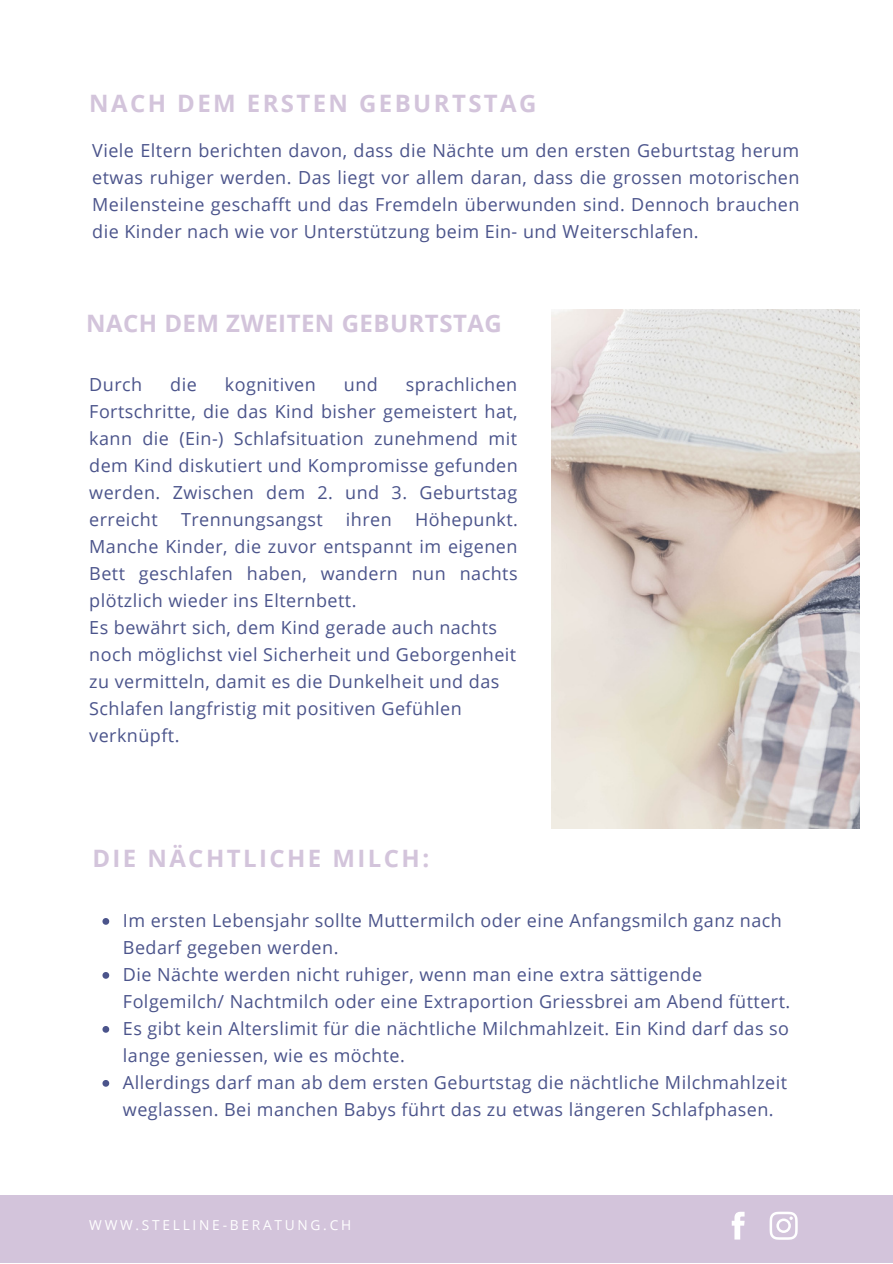
<style>
.page{position:relative;width:893px;height:1264px;background:#fff}
.page>*{position:absolute;margin:0;border:0;box-sizing:border-box;transform-origin:0 0}
.t1{font:700 24px "Open Sans";letter-spacing:.1em;color:#d3c4db}
.t2{font:700 24px "Open Sans";letter-spacing:.02em;color:#d3c4db}
.t3{font:18px/27px "Open Sans";letter-spacing:.025em;color:#4b548b;text-align:justify}
.t4{font:13.65px "Open Sans";letter-spacing:.2em;color:#fff}
</style>
<div class="page">
<img style="left:551px;top:310px;width:308px;height:518px">
<svg style="left:102px;top:918px;width:7px;height:6px"></svg>
<svg style="left:102px;top:972px;width:7px;height:6px"></svg>
<svg style="left:102px;top:1026px;width:7px;height:6px"></svg>
<svg style="left:102px;top:1080px;width:7px;height:6px"></svg>
<div style="left:0;top:1195px;width:892px;height:67px;background:#d3c4db"></div>
<svg style="left:731px;top:1211px;width:13px;height:28px"></svg>
<svg style="left:769px;top:1211px;width:28px;height:28px"></svg>
<h1 class="t1" style="left:89px;top:86px;width:449px">NACH DEM ERSTEN GEBURTSTAG</h1>
<p class="t3" style="left:92px;top:136px;width:708px">Viele Eltern berichten davon, dass die Nächte um den ersten Geburtstag herum etwas ruhiger werden. Das liegt vor allem daran, dass die grossen motorischen Meilensteine geschafft und das Fremdeln überwunden sind. Dennoch brauchen die Kinder nach wie vor Unterstützung beim Ein- und Weiterschlafen.</p>
<h1 class="t2" style="left:86px;top:307px;width:417px">NACH DEM ZWEITEN GEBURTSTAG</h1>
<p class="t3" style="left:89px;top:371px;width:430px;text-indent:316px">sprachlichen Fortschritte, die das Kind bisher gemeistert hat, kann die (Ein-) Schlafsituation zunehmend mit dem Kind diskutiert und Kompromisse gefunden werden. Zwischen dem 2. und 3. Geburtstag erreicht</p>
<p class="t3" style="left:89px;top:371px;width:54px">Durch</p>
<p class="t3" style="left:170px;top:371px;width:28px">die</p>
<p class="t3" style="left:225px;top:371px;width:92px">kognitiven</p>
<p class="t3" style="left:344px;top:371px;width:35px">und</p>
<p class="t3" style="left:89px;top:506px;width:430px;text-align:left;text-indent:326px">Höhepunkt.<br>Manche Kinder, die zuvor entspannt im eigenen Bett geschlafen haben, wandern nun nachts plötzlich wieder ins Elternbett.<br>Es bewährt sich, dem Kind gerade auch nachts noch möglichst viel Sicherheit und Geborgenheit zu vermitteln, damit es die Dunkelheit und das Schlafen langfristig mit positiven Gefühlen verknüpft.</p>
<p class="t3" style="left:181px;top:506px;width:143px">Trennungsangst</p>
<p class="t3" style="left:346px;top:506px;width:47px">ihren</p>
<h1 class="t1" style="left:92px;top:841px;width:338px">DIE NÄCHTLICHE MILCH:</h1>
<p class="t3" style="left:123px;top:906px;width:668px;text-align:left">Im ersten Lebensjahr sollte Muttermilch oder eine Anfangsmilch ganz nach Bedarf gegeben werden.<br>Die Nächte werden nicht ruhiger, wenn man eine extra sättigende Folgemilch/ Nachtmilch oder eine Extraportion Griessbrei am Abend füttert.<br>Es gibt kein Alterslimit für die nächtliche Milchmahlzeit. Ein Kind darf das so lange geniessen, wie es möchte.<br>Allerdings darf man ab dem ersten Geburtstag die nächtliche Milchmahlzeit weglassen. Bei manchen Babys führt das zu etwas längeren Schlafphasen.</p>
<p class="t4" style="left:89px;top:1215px;width:263px">WWW.STELLINE-BERATUNG.CH</p>
<p class="t4" style="left:88px;top:1215px;width:206px">DEIN WORKBOOK-NAME</p>
</div>
